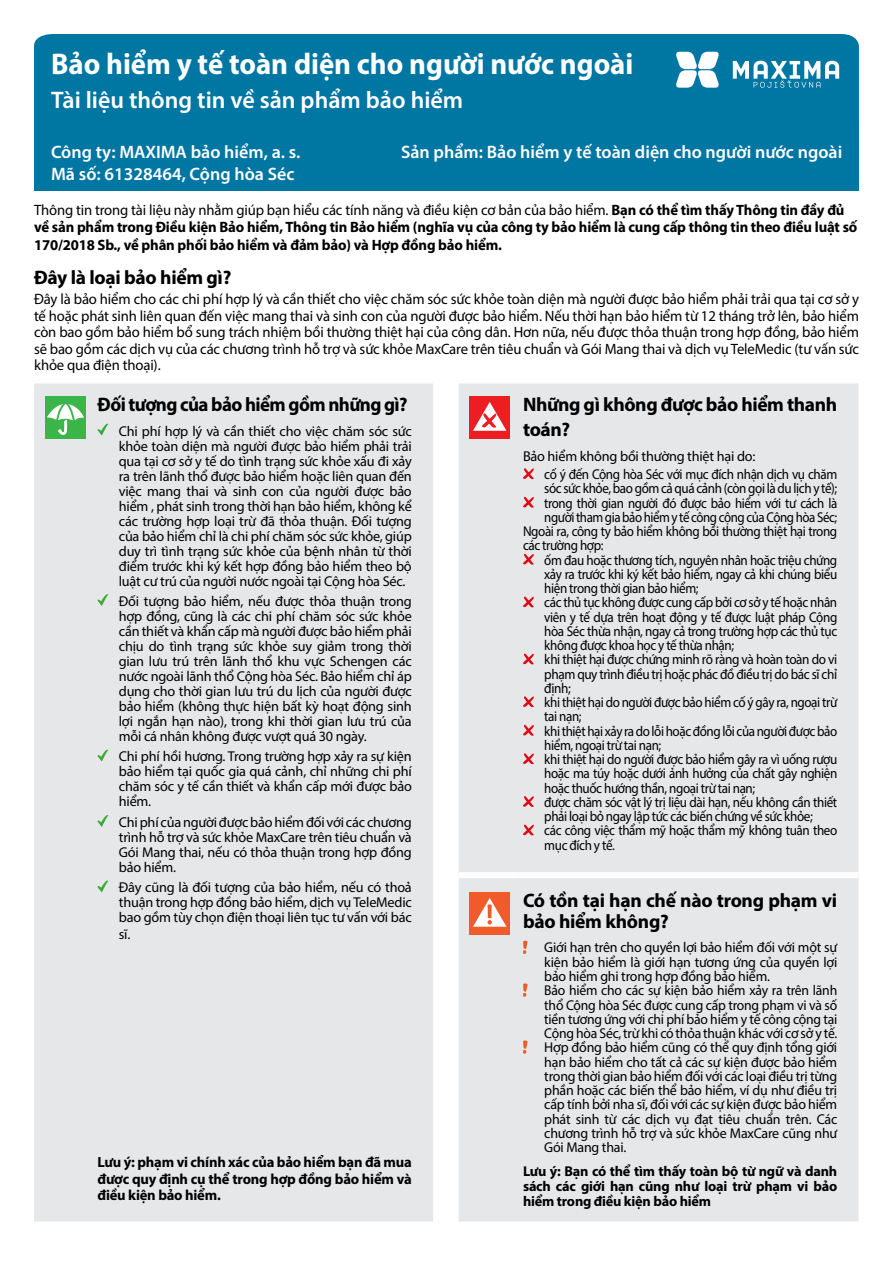
<style>
.page{position:relative;width:893px;height:1263px;background:#fff}
.page>*{position:absolute;margin:0;border:0;box-sizing:border-box;transform-origin:0 0}
.t1{font:700 30px "Myriad Pro";color:#fff;scale:.96 1}
.t2{font:600 24px "Myriad Pro";color:#fff}
.t3{font:700 19.5px/25.5px "Myriad Pro";letter-spacing:-.02em;color:#000}
.t4{font:600 18px "Myriad Pro";color:#fff}
.t5{font:15px/16.5px "Myriad Pro";letter-spacing:-.01em;color:#000;text-align:justify}
.t6{font:700 15px/16.5px "Myriad Pro";letter-spacing:-.01em;color:#000}
.t7{font:700 14.7px/16.5px "Myriad Pro";letter-spacing:-.015em;color:#000;text-align:justify}
.t8{font:14.25px/15px "Myriad Pro";letter-spacing:-.03em;color:#000;text-align:justify}
.t9{font:14.25px "Myriad Pro";letter-spacing:-.03em;color:#000;scale:.92 1}
.t10{font:700 14.25px/15px "Myriad Pro";letter-spacing:-.015em;color:#000;text-align:justify}
.t11{font:14.25px "Myriad Pro";letter-spacing:-.03em;color:#000;scale:.93 1}
.t12{font:14.25px "Myriad Pro";letter-spacing:-.03em;color:#000;scale:.91 1}
.s1{font-weight:400}
</style>
<div class="page">
<div style="left:34px;top:119px;width:825px;height:71px;background:#0076a3"></div>
<div style="left:34px;top:34px;width:825px;height:85px;background:#0076a3"></div>
<svg style="left:733px;top:61px;width:106px;height:27px"></svg>
<svg style="left:675px;top:52px;width:45px;height:36px"></svg>
<div style="left:34px;top:383px;width:824px;height:838px;background:#e6e7e8"></div>
<div style="left:459px;top:872px;width:60px;height:6px;background:#fff"></div>
<div style="left:519px;top:872px;width:339px;height:6px;background:#fff"></div>
<div style="left:433px;top:876px;width:26px;height:6px;background:#fff"></div>
<div style="left:45px;top:396px;width:41px;height:43px;background:#39b54a"></div>
<svg style="left:47px;top:399px;width:37px;height:36px"></svg>
<svg style="left:98px;top:423px;width:10px;height:12px"></svg>
<svg style="left:98px;top:594px;width:10px;height:12px"></svg>
<svg style="left:98px;top:749px;width:10px;height:12px"></svg>
<svg style="left:98px;top:815px;width:10px;height:12px"></svg>
<svg style="left:98px;top:880px;width:10px;height:12px"></svg>
<div style="left:469px;top:396px;width:41px;height:43px;background:#ed1d24"></div>
<svg style="left:473px;top:402px;width:33px;height:29px"></svg>
<svg style="left:522px;top:467px;width:13px;height:12px"></svg>
<svg style="left:522px;top:496px;width:13px;height:12px"></svg>
<svg style="left:522px;top:553px;width:13px;height:12px"></svg>
<svg style="left:522px;top:595px;width:13px;height:13px"></svg>
<svg style="left:522px;top:652px;width:13px;height:13px"></svg>
<svg style="left:522px;top:695px;width:13px;height:12px"></svg>
<svg style="left:522px;top:724px;width:13px;height:12px"></svg>
<svg style="left:522px;top:752px;width:13px;height:12px"></svg>
<svg style="left:522px;top:795px;width:13px;height:12px"></svg>
<svg style="left:522px;top:823px;width:13px;height:13px"></svg>
<div style="left:469px;top:892px;width:41px;height:43px;background:#f15a29"></div>
<svg style="left:473px;top:898px;width:33px;height:29px"></svg>
<svg style="left:523px;top:940px;width:4px;height:14px"></svg>
<svg style="left:523px;top:983px;width:4px;height:14px"></svg>
<svg style="left:523px;top:1040px;width:4px;height:14px"></svg>
<h1 class="t1" style="left:51px;top:44px;width:608px">Bảo hiểm y tế toàn diện cho người nước ngoài</h1>
<h2 class="t2" style="left:51px;top:85px;width:414px">Tài liệu thông tin về sản phẩm bảo hiểm</h2>
<p class="t4" style="left:51px;top:140px;width:251px">Công ty: MAXIMA bảo hiểm, a. s.</p>
<p class="t4" style="left:401px;top:140px;width:443px">Sản phẩm: Bảo hiểm y tế toàn diện cho người nước ngoài</p>
<p class="t4" style="left:51px;top:162px;width:245px">Mã số: 61328464, Cộng hòa Séc</p>
<p class="t6" style="left:34px;top:201px;width:825px"><span class="s1">Thông tin trong tài liệu này nhằm giúp bạn hiểu các tính năng và điều kiện cơ bản của bảo hiểm.</span> Bạn có thể tìm thấy Thông tin đầy đủ về sản phẩm trong Điều kiện Bảo hiểm, Thông tin Bảo hiểm (nghĩa vụ của công ty bảo hiểm là cung cấp thông tin theo điều luật số</p>
<p class="t6" style="left:34px;top:236px;width:469px">170/2018 Sb., về phân phối bảo hiểm và đảm bảo) và Hợp đồng bảo hiểm.</p>
<h3 class="t3" style="left:34px;top:264px;width:199px">Đây là loại bảo hiểm gì?</h3>
<p class="t5" style="left:34px;top:291px;width:827px">Đây là bảo hiểm cho các chi phí hợp lý và cần thiết cho việc chăm sóc sức khỏe toàn diện mà người được bảo hiểm phải trải qua tại cơ sở y tế hoặc phát sinh liên quan đến việc mang thai và sinh con của người được bảo hiểm. Nếu thời hạn bảo hiểm từ 12 tháng trở lên, bảo hiểm còn bao gồm bảo hiểm bổ sung trách nhiệm bồi thường thiệt hại của công dân. Hơn nữa, nếu được thỏa thuận trong hợp đồng, bảo hiểm sẽ bao gồm các dịch vụ của các chương trình hỗ trợ và sức khỏe MaxCare trên tiêu chuẩn và Gói Mang thai và dịch vụ TeleMedic (tư vấn sức khỏe qua điện thoại).</p>
<h3 class="t3" style="left:98px;top:391px;width:312px">Đối tượng của bảo hiểm gồm những gì?</h3>
<p class="t8" style="left:119px;top:423px;width:295px">Chi phí hợp lý và cần thiết cho việc chăm sóc sức khỏe toàn diện mà người được bảo hiểm phải trải qua tại cơ sở y tế do tình trạng sức khỏe xấu đi xảy ra trên lãnh thổ được bảo hiểm hoặc liên quan đến việc mang thai và sinh con của người được bảo hiểm , phát sinh trong thời hạn bảo hiểm, không kể các trường hợp loại trừ đã thỏa thuận. Đối tượng của bảo hiểm chỉ là chi phí chăm sóc sức khỏe, giúp duy trì tình trạng sức khỏe của bệnh nhân từ thời điểm trước khi ký kết hợp đồng bảo hiểm theo bộ luật cư trú của người nước ngoài tại Cộng hòa Séc.</p>
<p class="t8" style="left:119px;top:593px;width:295px">Đối tượng bảo hiểm, nếu được thỏa thuận trong hợp đồng, cũng là các chi phí chăm sóc sức khỏe cần thiết và khẩn cấp mà người được bảo hiểm phải chịu do tình trạng sức khỏe suy giảm trong thời gian lưu trú trên lãnh thổ khu vực Schengen các nước ngoài lãnh thổ Cộng hòa Séc. Bảo hiểm chỉ áp dụng cho thời gian lưu trú du lịch của người được bảo hiểm (không thực hiện bất kỳ hoạt động sinh lợi ngắn hạn nào), trong khi thời gian lưu trú của mỗi cá nhân không được vượt quá 30 ngày.</p>
<p class="t8" style="left:119px;top:749px;width:295px">Chi phí hồi hương. Trong trường hợp xảy ra sự kiện bảo hiểm tại quốc gia quá cảnh, chỉ những chi phí chăm sóc y tế cần thiết và khẩn cấp mới được bảo hiểm.</p>
<p class="t8" style="left:119px;top:814px;width:294px">Chi phí của người được bảo hiểm đối với các chương trình hỗ trợ và sức khỏe MaxCare trên tiêu chuẩn và Gói Mang thai, nếu có thỏa thuận trong hợp đồng bảo hiểm.</p>
<p class="t8" style="left:119px;top:880px;width:294px">Đây cũng là đối tượng của bảo hiểm, nếu có thoả thuận trong hợp đồng bảo hiểm, dịch vụ TeleMedic bao gồm tùy chọn điện thoại liên tục tư vấn với bác</p>
<p class="t8" style="left:119px;top:926px;width:13px">sĩ.</p>
<p class="t7" style="left:98px;top:1153px;width:316px">Lưu ý: phạm vi chính xác của bảo hiểm bạn đã mua được quy định cụ thể trong hợp đồng bảo hiểm và điều kiện bảo hiểm.</p>
<h3 class="t3" style="left:523px;top:391px;width:316px">Những gì không được bảo hiểm thanh toán?</h3>
<p class="t8" style="left:544px;top:446px;width:294px;line-height:18.5px;text-indent:-21px">Bảo hiểm không bồi thường thiệt hại do:<br>cố ý đến Cộng hòa Séc với mục đích nhận dịch vụ chăm</p>
<p class="t9" style="left:544px;top:480px;width:320px">sóc sức khỏe, bao gồm cả quá cảnh (còn gọi là du lịch y tế);</p>
<p class="t12" style="left:544px;top:494px;width:323px">trong thời gian người đó được bảo hiểm với tư cách là</p>
<p class="t12" style="left:544px;top:508px;width:323px">người tham gia bảo hiểm y tế công cộng của Cộng hòa Séc;</p>
<p class="t9" style="left:523px;top:522px;width:343px">Ngoài ra, công ty bảo hiểm không bồi thường thiệt hại trong</p>
<p class="t9" style="left:523px;top:537px;width:89px">các trường hợp:</p>
<p class="t9" style="left:544px;top:551px;width:320px">ốm đau hoặc thương tích, nguyên nhân hoặc triệu chứng</p>
<p class="t9" style="left:544px;top:565px;width:320px">xảy ra trước khi ký kết bảo hiểm, ngay cả khi chúng biểu</p>
<p class="t9" style="left:544px;top:579px;width:169px">hiện trong thời gian bảo hiểm;</p>
<p class="t9" style="left:544px;top:594px;width:320px">các thủ tục không được cung cấp bởi cơ sở y tế hoặc nhân</p>
<p class="t9" style="left:544px;top:608px;width:320px">viên y tế dựa trên hoạt động y tế được luật pháp Cộng</p>
<p class="t9" style="left:544px;top:622px;width:320px">hòa Séc thừa nhận, ngay cả trong trường hợp các thủ tục</p>
<p class="t9" style="left:544px;top:636px;width:208px">không được khoa học y tế thừa nhận;</p>
<p class="t11" style="left:544px;top:651px;width:317px">khi thiệt hại được chứng minh rõ ràng và hoàn toàn do vi</p>
<p class="t11" style="left:544px;top:665px;width:316px">phạm quy trình điều trị hoặc phác đồ điều trị do bác sĩ chỉ</p>
<p class="t11" style="left:544px;top:679px;width:30px">định;</p>
<p class="t9" style="left:544px;top:693px;width:320px">khi thiệt hại do người được bảo hiểm cố ý gây ra, ngoại trừ</p>
<p class="t9" style="left:544px;top:708px;width:42px">tai nạn;</p>
<p class="t9" style="left:544px;top:722px;width:320px">khi thiệt hại xảy ra do lỗi hoặc đồng lỗi của người được bảo</p>
<p class="t9" style="left:544px;top:736px;width:129px">hiểm, ngoại trừ tai nạn;</p>
<p class="t9" style="left:544px;top:750px;width:320px">khi thiệt hại do người được bảo hiểm gây ra vì uống rượu</p>
<p class="t9" style="left:544px;top:765px;width:320px">hoặc ma túy hoặc dưới ảnh hưởng của chất gây nghiện</p>
<p class="t9" style="left:544px;top:779px;width:231px">hoặc thuốc hướng thần, ngoại trừ tai nạn;</p>
<p class="t9" style="left:544px;top:793px;width:320px">được chăm sóc vật lý trị liệu dài hạn, nếu không cần thiết</p>
<p class="t9" style="left:544px;top:807px;width:293px">phải loại bỏ ngay lập tức các biến chứng về sức khỏe;</p>
<p class="t9" style="left:544px;top:822px;width:320px">các công việc thẩm mỹ hoặc thẩm mỹ không tuân theo</p>
<p class="t9" style="left:544px;top:836px;width:78px">mục đích y tế.</p>
<h3 class="t3" style="left:523px;top:889px;width:316px;line-height:21px">Có tồn tại hạn chế nào trong phạm vi bảo hiểm không?</h3>
<p class="t8" style="left:544px;top:940px;width:294px;line-height:14.2px;text-align:left">Giới hạn trên cho quyền lợi bảo hiểm đối với một sự kiện bảo hiểm là giới hạn tương ứng của quyền lợi bảo hiểm ghi trong hợp đồng bảo hiểm.<br>Bảo hiểm cho các sự kiện bảo hiểm xảy ra trên lãnh thổ Cộng hòa Séc được cung cấp trong phạm vi và số tiền tương ứng với chi phí bảo hiểm y tế công cộng tại Cộng hòa Séc, trừ khi có thỏa thuận khác với cơ sở y tế.<br>Hợp đồng bảo hiểm cũng có thể quy định tổng giới hạn bảo hiểm cho tất cả các sự kiện được bảo hiểm trong thời gian bảo hiểm đối với các loại điều trị từng phần hoặc các biến thể bảo hiểm, ví dụ như điều trị cấp tính bởi nha sĩ, đối với các sự kiện được bảo hiểm phát sinh từ các dịch vụ đạt tiêu chuẩn trên. Các chương trình hỗ trợ và sức khỏe MaxCare cũng như Gói Mang thai.</p>
<p class="t10" style="left:523px;top:1163px;width:316px">Lưu ý: Bạn có thể tìm thấy toàn bộ từ ngữ và danh sách các giới hạn cũng như loại trừ phạm vi bảo hiểm trong điều kiện bảo hiểm</p>
</div>
